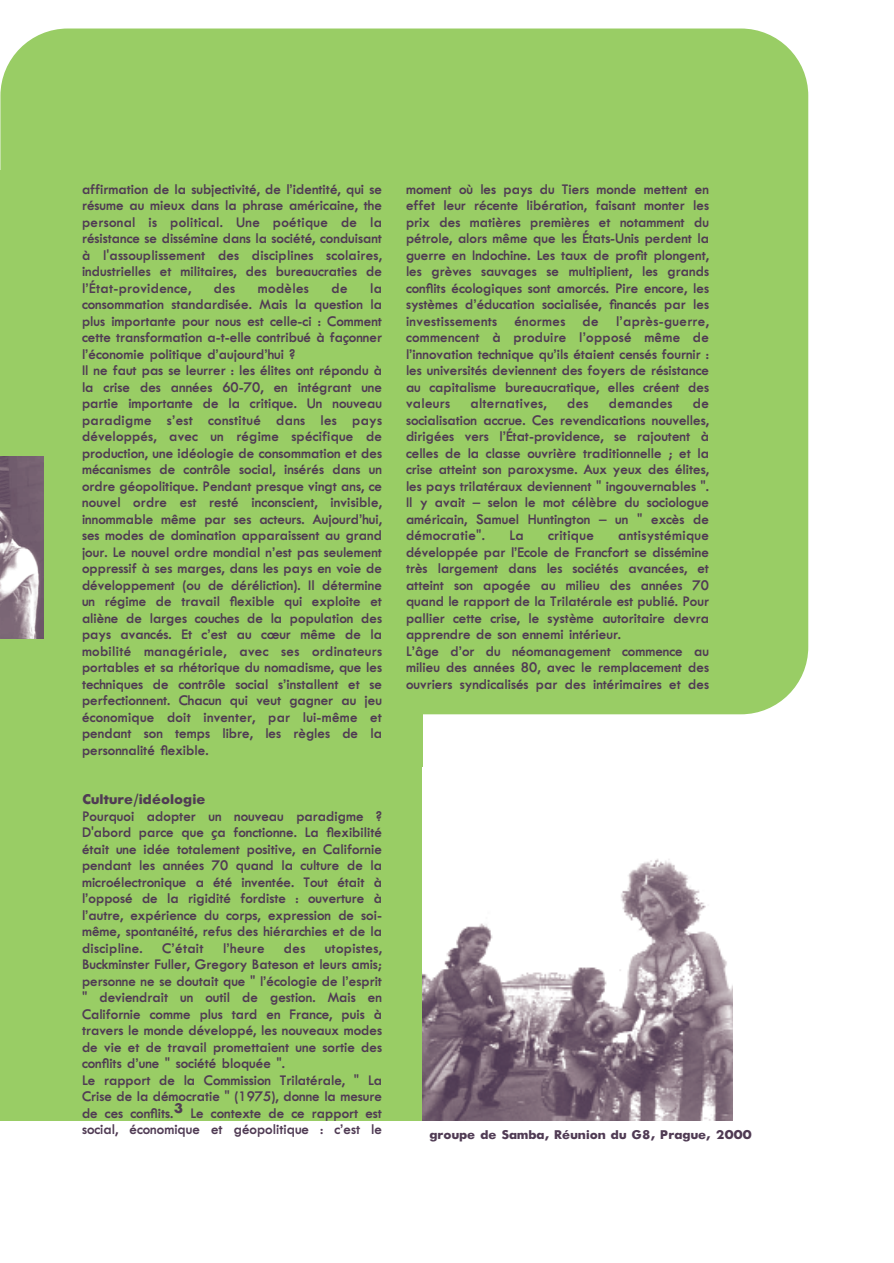
<style>
.page{position:relative;width:894px;height:1263px;background:#fff}
.page>*{position:absolute;margin:0;border:0;box-sizing:border-box;transform-origin:0 0}
.t1{font:600 15px/16.5px "M Twentieth Century";color:#503b54;text-align:justify}
.t2{font:600 15px "M Twentieth Century";letter-spacing:.02em;color:#503b54}
.t3{font:800 15px "M Twentieth Century";color:#503b54}
.t4{font:800 13.5px "M Twentieth Century";color:#503b54}
</style>
<div class="page">
<div style="left:0;top:170px;width:422px;height:950px;background:#99cd65"></div>
<div style="left:0;top:29px;width:808px;height:685px;background:#99cd65;border-radius:67px"></div>
<img style="left:422px;top:859px;width:311px;height:261px">
<img style="left:0;top:456px;width:44px;height:182px">
<p class="t1" style="left:82px;top:182px;width:302px">affirmation de la subjectivité, de l’identité, qui se résume au mieux dans la phrase américaine, the personal is political. Une poétique de la résistance se dissémine dans la société, conduisant à l'assouplissement des disciplines scolaires, industrielles et militaires, des bureaucraties de l’État-providence,</p>
<p class="t1" style="left:214px;top:281px;width:23px">des</p>
<p class="t2" style="left:258px;top:282px;width:52px">modèles</p>
<p class="t1" style="left:331px;top:281px;width:18px">de</p>
<p class="t1" style="left:82px;top:281px;width:302px;text-align:left;text-indent:288px">la consommation standardisée. Mais la question la plus importante pour nous est celle-ci : Comment cette transformation a-t-elle contribué à façonner l’économie politique d’aujourd’hui ?<br>Il ne faut pas se leurrer : les élites ont répondu à la crise des années 60-70, en intégrant une partie importante de la critique. Un nouveau paradigme s’est constitué dans les pays développés, avec un régime spécifique de production, une idéologie de consommation et des mécanismes de contrôle social, insérés dans un ordre géopolitique. Pendant presque vingt ans, ce nouvel ordre est resté inconscient, invisible, innommable même par ses acteurs. Aujourd’hui, ses modes de domination apparaissent au grand jour. Le nouvel ordre mondial n’est pas seulement oppressif à ses marges, dans les pays en voie de développement (ou de déréliction). Il détermine un régime de travail flexible qui exploite et aliène de larges couches de la population des pays avancés. Et c’est au cœur même de la mobilité managériale, avec ses ordinateurs portables et sa rhétorique du nomadisme, que les techniques de contrôle social s’installent et se perfectionnent. Chacun qui veut gagner au jeu économique doit inventer, par lui-même et pendant son temps libre, les règles de la personnalité flexible.</p>
<p class="t3" style="left:82px;top:794px;width:125px">Culture/idéologie</p>
<p class="t1" style="left:82px;top:809px;width:302px">Pourquoi adopter un nouveau paradigme ?<br>D'abord parce que ça fonctionne. La flexibilité était une idée totalement positive, en Californie pendant les années 70 quand la culture de la microélectronique a été inventée. Tout était à l’opposé de la rigidité fordiste : ouverture à l’autre, expérience du corps, expression de soi&shy;même, spontanéité, refus des hiérarchies et de la discipline.</p>
<p class="t1" style="left:162px;top:941px;width:43px">C’était</p>
<p class="t1" style="left:223px;top:941px;width:43px">l’heure</p>
<p class="t1" style="left:284px;top:941px;width:23px">des</p>
<p class="t1" style="left:82px;top:941px;width:302px;text-align:left;text-indent:243px">utopistes, Buckminster Fuller, Gregory Bateson et leurs amis; personne ne se doutait que " l’écologie de l’esprit " deviendrait un outil de gestion. Mais en Californie comme plus tard en France, puis à travers le monde développé, les nouveaux modes de vie et de travail promettaient une sortie des conflits d’une " société bloquée ".<br>Le rapport de la Commission Trilatérale, " La Crise de la démocratie " (1975), donne la mesure de ces conflits.<sup>3</sup> Le contexte de ce rapport est social, économique et géopolitique : c’est le</p>
<p class="t1" style="left:406px;top:182px;width:305px">moment où les pays du Tiers monde mettent en effet leur récente libération, faisant monter les prix des matières premières et notamment du pétrole, alors même que les États-Unis perdent la guerre en Indochine. Les taux de profit plongent, les grèves sauvages se multiplient, les grands conflits écologiques sont amorcés. Pire encore, les systèmes d’éducation socialisée, financés par les investissements énormes de l’après-guerre, commencent à produire l’opposé même de l’innovation technique qu’ils étaient censés fournir : les universités deviennent des foyers de résistance au capitalisme bureaucratique, elles créent des valeurs</p>
<p class="t1" style="left:406px;top:396px;width:305px;text-indent:287px">de socialisation accrue. Ces revendications nouvelles, dirigées vers l’État-providence, se rajoutent à celles de la classe ouvrière traditionnelle ; et la crise atteint son paroxysme. Aux yeux des élites, les pays trilatéraux deviennent " ingouvernables ".<br>Il y avait – selon le mot célèbre du sociologue américain, Samuel Huntington – un " excès de démocratie".</p>
<p class="t2" style="left:470px;top:398px;width:78px">alternatives,</p>
<p class="t1" style="left:567px;top:396px;width:23px">des</p>
<p class="t2" style="left:609px;top:398px;width:65px">demandes</p>
<p class="t1" style="left:509px;top:528px;width:16px">La</p>
<p class="t2" style="left:548px;top:530px;width:47px">critique</p>
<p class="t1" style="left:406px;top:528px;width:305px;text-align:left;text-indent:212px">antisystémique développée par l’Ecole de Francfort se dissémine très largement dans les sociétés avancées, et atteint son apogée au milieu des années 70 quand le rapport de la Trilatérale est publié. Pour pallier cette crise, le système autoritaire devra apprendre de son ennemi intérieur.<br>L’âge d’or du néomanagement commence au milieu des années 80, avec le remplacement des ouvriers syndicalisés par des intérimaires et des</p>
<p class="t4" style="left:429px;top:1130px;width:324px">groupe de Samba, Réunion du G8, Prague, 2000</p>
</div>
